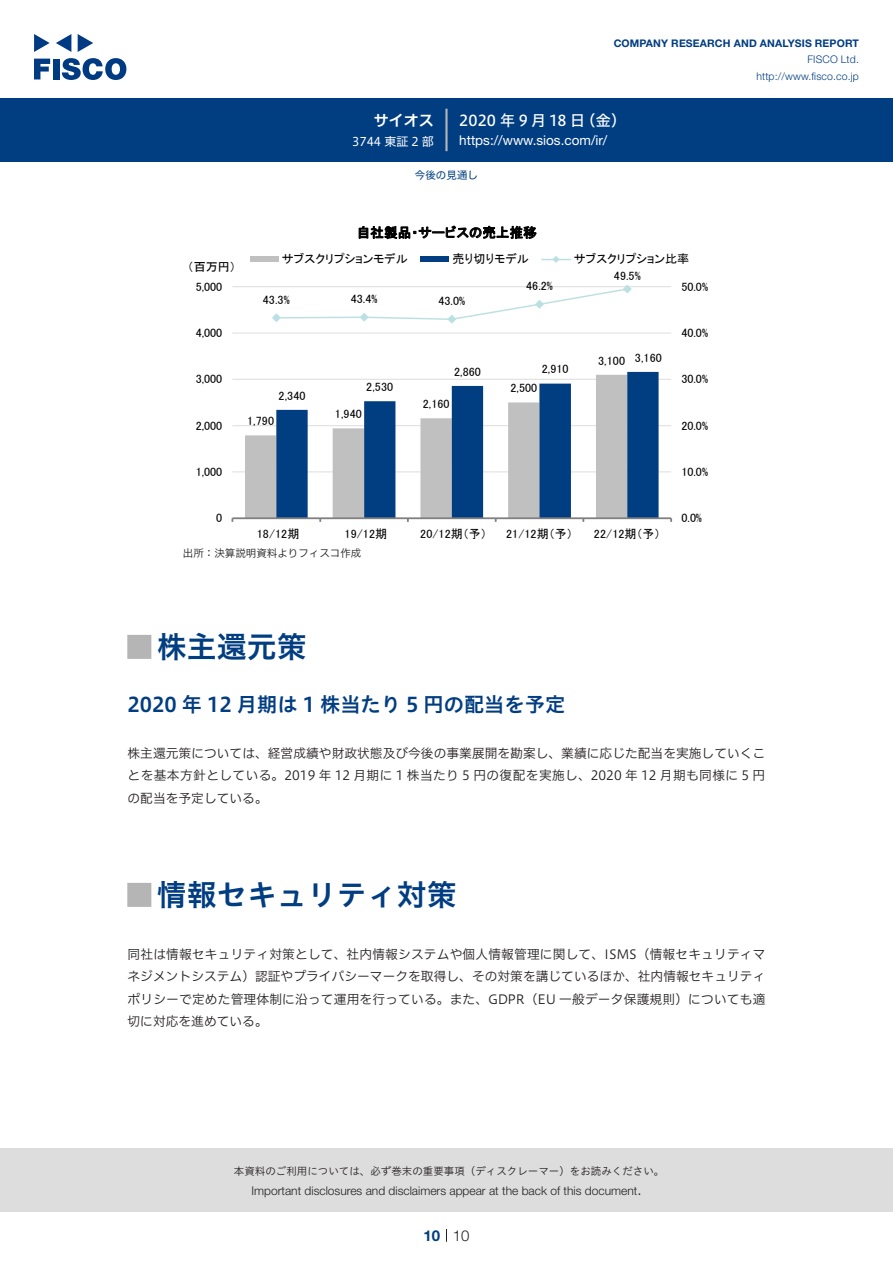
<style>
.page{position:relative;width:893px;height:1263px;background:#fff}
.page>*{position:absolute;margin:0;border:0;box-sizing:border-box;transform-origin:0 0}
.t1{font:30px "Hiragino UD Sans Std N W6";color:#003d81}
.t2{font:700 24px "Koz Go Pro";color:#b5b5b6}
.t3{font:20.25px "Hiragino UD Sans Std W6";color:#003d81}
.t4{font:15px "Hiragino UD Sans F Std N W5";letter-spacing:.005em;color:#fff}
.t5{font:15px "Hiragino UD Sans F Std N W6";color:#fff}
.t6{font:300 15px "Helvetica Neue LT Std";color:#231f20}
.t7{font:700 15px "Helvetica Neue LT Std";color:#003d81}
.t8{font:13.5px "Helvetica Neue LT Std";color:#fff}
.t9{font:13.5px "MS P Gothic";letter-spacing:.005em;color:#000}
.t10{font:12.75px/22.5px "Hiragino UD Sans F Std N W3";letter-spacing:.01em;color:#231f20;text-align:justify}
.t11{font:12.15px "MS P Gothic";letter-spacing:.005em;color:#000}
.t12{font:12px "MS P Gothic";letter-spacing:.005em;color:#000}
.t13{font:300 12px "Helvetica Neue LT Std";color:#231f20}
.t14{font:12px "Hiragino UD Sans F Std N W4";color:#fff}
.t15{font:10.5px "Hiragino UD Sans Std W3";color:#231f20}
.t16{font:700 10.5px "Helvetica Neue LT Std";letter-spacing:.015em;color:#003d81}
.t17{font:300 10.5px/16.5px "Helvetica Neue LT Std";letter-spacing:.015em;color:#003d81;text-align:right}
.t18{font:10.5px "Hiragino UD Sans F Std N W3";color:#231f20}
.t19{font:10.5px "Hiragino UD Sans F Std N W4";color:#003d81}
</style>
<div class="page">
<div style="left:0;top:1148px;width:893px;height:64px;background:#ddd"></div>
<svg style="left:34px;top:59px;width:16px;height:20px"></svg>
<div style="left:53px;top:59px;width:6px;height:20px;background:#003a83"></div>
<svg style="left:62px;top:58px;width:64px;height:22px"></svg>
<svg style="left:34px;top:34px;width:16px;height:18px"></svg>
<svg style="left:78px;top:34px;width:15px;height:18px"></svg>
<svg style="left:56px;top:34px;width:15px;height:18px"></svg>
<div style="left:0;top:98px;width:893px;height:64px;background:#003d81"></div>
<hr style="left:445px;top:109px;width:3px;height:42px;background:#b5b5b6">
<svg style="left:446px;top:1229px;width:1px;height:13px"></svg>
<hr style="left:232px;top:471px;width:439px;height:1px;background:#ddd">
<hr style="left:232px;top:425px;width:439px;height:1px;background:#ddd">
<hr style="left:232px;top:379px;width:439px;height:1px;background:#ddd">
<hr style="left:232px;top:333px;width:439px;height:1px;background:#ddd">
<hr style="left:232px;top:286px;width:439px;height:1px;background:#ddd">
<div style="left:245px;top:435px;width:31px;height:82px;background:#c0c0c0"></div>
<svg style="left:276px;top:372px;width:383px;height:145px"></svg>
<hr style="left:232px;top:517px;width:439px;height:2px;background:#808080">
<svg style="left:272px;top:285px;width:360px;height:39px"></svg>
<div style="left:250px;top:256px;width:29px;height:6px;background:#c0c0c0"></div>
<div style="left:420px;top:256px;width:29px;height:6px;background:#003d81"></div>
<svg style="left:542px;top:256px;width:29px;height:7px"></svg>
<p class="t5" style="left:374px;top:109px;width:62px">サイオス</p>
<p class="t14" style="left:352px;top:132px;width:83px">3744 東証 2 部</p>
<p class="t16" style="left:614px;top:37px;width:247px">COMPANY RESEARCH AND ANALYSIS REPORT</p>
<p class="t17" style="left:756px;top:51px;width:104px">FISCO Ltd. http://www.fisco.co j p.</p>
<p class="t4" style="left:580px;top:109px;width:47px">（金(</p>
<p class="t4" style="left:459px;top:109px;width:127px">2020 年 9 月 18 日</p>
<p class="t8" style="left:459px;top:132px;width:150px">https://www.sios.com /i r/</p>
<p class="t19" style="left:415px;top:167px;width:64px">今後の見通し</p>
<p class="t9" style="left:357px;top:226px;width:182px">自社製品・サービスの売上推移</p>
<p class="t12" style="left:188px;top:260px;width:50px">（百万円(</p>
<p class="t12" style="left:282px;top:253px;width:127px">サブスクリプションモデル</p>
<p class="t12" style="left:452px;top:253px;width:78px">売り切りモデル</p>
<p class="t12" style="left:574px;top:253px;width:117px">サブスクリプション比率</p>
<p class="t12" style="left:614px;top:269px;width:28px">49.5%</p>
<p class="t12" style="left:196px;top:280px;width:28px">5,000</p>
<p class="t12" style="left:526px;top:280px;width:28px">46.2%</p>
<p class="t12" style="left:682px;top:280px;width:28px">50.0%</p>
<p class="t12" style="left:263px;top:294px;width:28px">43.3%</p>
<p class="t12" style="left:351px;top:293px;width:28px">43.4%</p>
<p class="t12" style="left:438px;top:295px;width:28px">43.0%</p>
<p class="t11" style="left:196px;top:327px;width:28px">4,000</p>
<p class="t11" style="left:682px;top:327px;width:28px">40.0%</p>
<p class="t12" style="left:196px;top:373px;width:28px">3,000</p>
<p class="t12" style="left:196px;top:419px;width:28px">2,000</p>
<p class="t11" style="left:279px;top:389px;width:28px">2,340</p>
<p class="t12" style="left:247px;top:415px;width:28px">1,790</p>
<p class="t12" style="left:366px;top:381px;width:28px">2,530</p>
<p class="t12" style="left:335px;top:408px;width:28px">1,940</p>
<p class="t11" style="left:454px;top:365px;width:28px">2,860</p>
<p class="t12" style="left:423px;top:398px;width:28px">2,160</p>
<p class="t12" style="left:542px;top:363px;width:28px">2,910</p>
<p class="t12" style="left:510px;top:382px;width:28px">2,500</p>
<p class="t12" style="left:598px;top:354px;width:28px">3,100</p>
<p class="t12" style="left:635px;top:351px;width:28px">3,160</p>
<p class="t12" style="left:682px;top:373px;width:28px">30.0%</p>
<p class="t12" style="left:682px;top:419px;width:28px">20.0%</p>
<p class="t12" style="left:196px;top:466px;width:28px">1,000</p>
<p class="t12" style="left:682px;top:466px;width:28px">10.0%</p>
<p class="t11" style="left:216px;top:512px;width:8px">0</p>
<p class="t11" style="left:682px;top:512px;width:22px">0.0%</p>
<p class="t12" style="left:257px;top:527px;width:44px">18/12期</p>
<p class="t12" style="left:345px;top:527px;width:44px">19/12期</p>
<p class="t12" style="left:420px;top:527px;width:68px">20/12期予（ ）</p>
<p class="t12" style="left:506px;top:527px;width:68px">21/12期予（ ）</p>
<p class="t12" style="left:594px;top:527px;width:68px">22/12期予（ (</p>
<p class="t18" style="left:183px;top:545px;width:180px">出所：決算説明資料よりフィスコ作成</p>
<h1 class="t1" style="left:157px;top:624px;width:151px">株主還元策</h1>
<h2 class="t2" style="left:128px;top:632px;width:25px">█</h2>
<h3 class="t3" style="left:128px;top:689px;width:439px">2020 年 12 月期は 1 株当たり 5 円の配当を予定</h3>
<p class="t10" style="left:128px;top:741px;width:639px">株主還元策については、経営成績や財政状態及び今後の事業展開を勘案し、業績に応じた配当を実施していくことを基本方針としている。2019 年 12 月期に 1 株当たり 5 円の復配を実施し、2020 年 12 月期も同様に 5 円の配当を予定している。</p>
<h1 class="t1" style="left:157px;top:872px;width:301px">情報セキュリティ対策</h1>
<h2 class="t2" style="left:128px;top:880px;width:25px">█</h2>
<p class="t10" style="left:128px;top:942px;width:639px">同社は情報セキュリティ対策として、社内情報システムや個人情報管理に関して、ISMS（情報セキュリティマネジメントシステム）認証やプライバシーマークを取得し、その対策を講じているほか、社内情報セキュリティポリシーで定めた管理体制に沿って運用を行っている。また、GDPR（EU 一般データ保護規則）についても適切に対応を進めている。</p>
<p class="t15" style="left:234px;top:1163px;width:432px">本資料のご利用については、必ず巻末の重要事項（ディスクレーマー）をお読みください。</p>
<p class="t6" style="left:637px;top:1180px;width:6px">.</p>
<p class="t13" style="left:251px;top:1183px;width:387px">Important disclosures and disclaimers appear at the back of this document</p>
<p class="t7" style="left:423px;top:1226px;width:18px">10</p>
<p class="t6" style="left:453px;top:1226px;width:18px">10</p>
</div>
